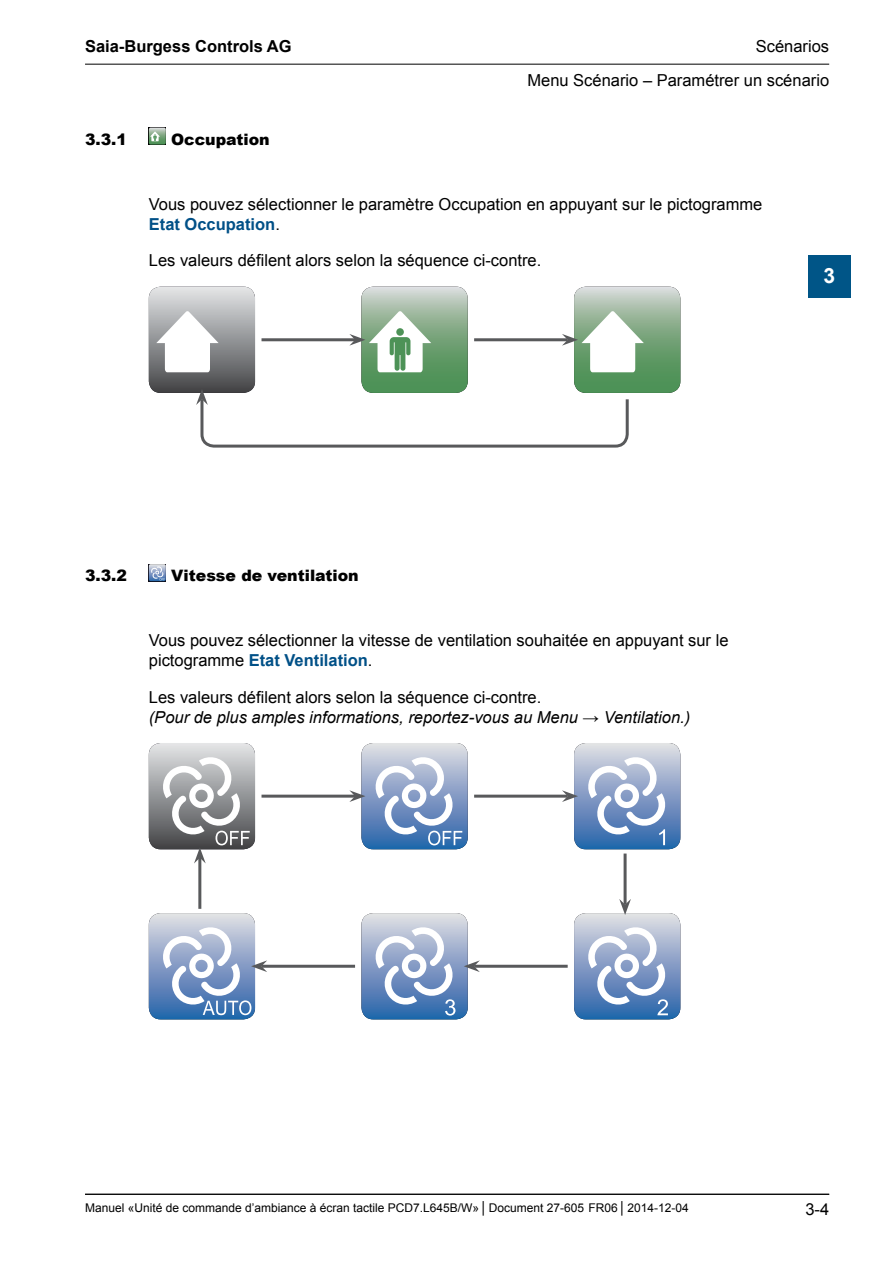
<style>
.page{position:relative;width:893px;height:1263px;background:#fff}
.page>*{position:absolute;margin:0;border:0;box-sizing:border-box;transform-origin:0 0}
.t1{font:700 21px "Arial";color:#fff}
.EN_Fliesstext{font:16.5px/19.8px "Arial";color:#000}
.EN_Fliesstext-2{font:italic 16.5px/19.8px "Arial";color:#000}
.t2{font:700 16.5px "Arial";color:#000}
.EN_Ueberschrift_3{font:900 15.75px "Arial";color:#000}
.t3{font:12px "Arial";color:#000}
.s1{font-weight:700;color:#005087}
.s2{font-style:normal}
</style>
<div class="page">
<hr style="left:85px;top:64px;width:744px;height:1px;background:#000">
<hr style="left:85px;top:1194px;width:744px;height:1px;background:#000">
<div style="left:808px;top:255px;width:42px;height:43px;background:#005587"></div>
<svg style="left:149px;top:128px;width:17px;height:17px"></svg>
<svg style="left:149px;top:287px;width:531px;height:161px"></svg>
<svg style="left:149px;top:564px;width:17px;height:17px"></svg>
<hr style="left:474px;top:965px;width:94px;height:3px;background:#58595b">
<svg style="left:361px;top:913px;width:119px;height:106px"></svg>
<hr style="left:261px;top:965px;width:94px;height:3px;background:#58595b">
<svg style="left:149px;top:913px;width:118px;height:106px"></svg>
<hr style="left:474px;top:795px;width:94px;height:3px;background:#58595b">
<svg style="left:562px;top:743px;width:118px;height:106px"></svg>
<hr style="left:261px;top:795px;width:94px;height:3px;background:#58595b">
<svg style="left:349px;top:743px;width:119px;height:106px"></svg>
<hr style="left:624px;top:853px;width:3px;height:51px;background:#58595b">
<svg style="left:574px;top:899px;width:106px;height:120px"></svg>
<hr style="left:198px;top:858px;width:3px;height:51px;background:#58595b">
<svg style="left:149px;top:743px;width:106px;height:120px"></svg>
<p class="t2" style="left:85px;top:36px;width:208px">Saia-Burgess Controls AG</p>
<p class="EN_Ueberschrift_3" style="left:85px;top:128px;width:44px">3.3.1</p>
<p class="EN_Ueberschrift_3" style="left:171px;top:128px;width:100px">Occupation</p>
<p class="EN_Fliesstext" style="left:756px;top:37px;width:75px">Scénarios</p>
<p class="EN_Fliesstext" style="left:527px;top:71px;width:303px">Menu Scénario – Paramétrer un scénario</p>
<p class="EN_Fliesstext" style="left:149px;top:194px;width:615px">Vous pouvez sélectionner le paramètre Occupation en appuyant sur le pictogramme<br><span class="s1">Etat Occupation</span>.</p>
<p class="EN_Fliesstext" style="left:149px;top:251px;width:394px">Les valeurs défilent alors selon la séquence ci-contre.</p>
<p class="t1" style="left:823px;top:262px;width:13px">3</p>
<p class="EN_Ueberschrift_3" style="left:85px;top:564px;width:44px">3.3.2</p>
<p class="EN_Ueberschrift_3" style="left:171px;top:564px;width:189px">Vitesse de ventilation</p>
<p class="EN_Fliesstext" style="left:149px;top:631px;width:581px">Vous pouvez sélectionner la vitesse de ventilation souhaitée en appuyant sur le pictogramme <span class="s1">Etat Ventilation</span>.</p>
<p class="EN_Fliesstext-2" style="left:149px;top:687px;width:543px"><span class="s2">Les valeurs défilent alors selon la séquence ci-contre.<br></span>(Pour de plus amples informations, reportez-vous au Menu → Ventilation.)</p>
<p class="t3" style="left:85px;top:1200px;width:605px">Manuel «Unité de commande d’ambiance à écran tactile PCD7.L645B/W»│Document 27-605 FR06 │ 2014-12-04</p>
<p class="EN_Fliesstext" style="left:805px;top:1200px;width:25px">3-4</p>
</div>
